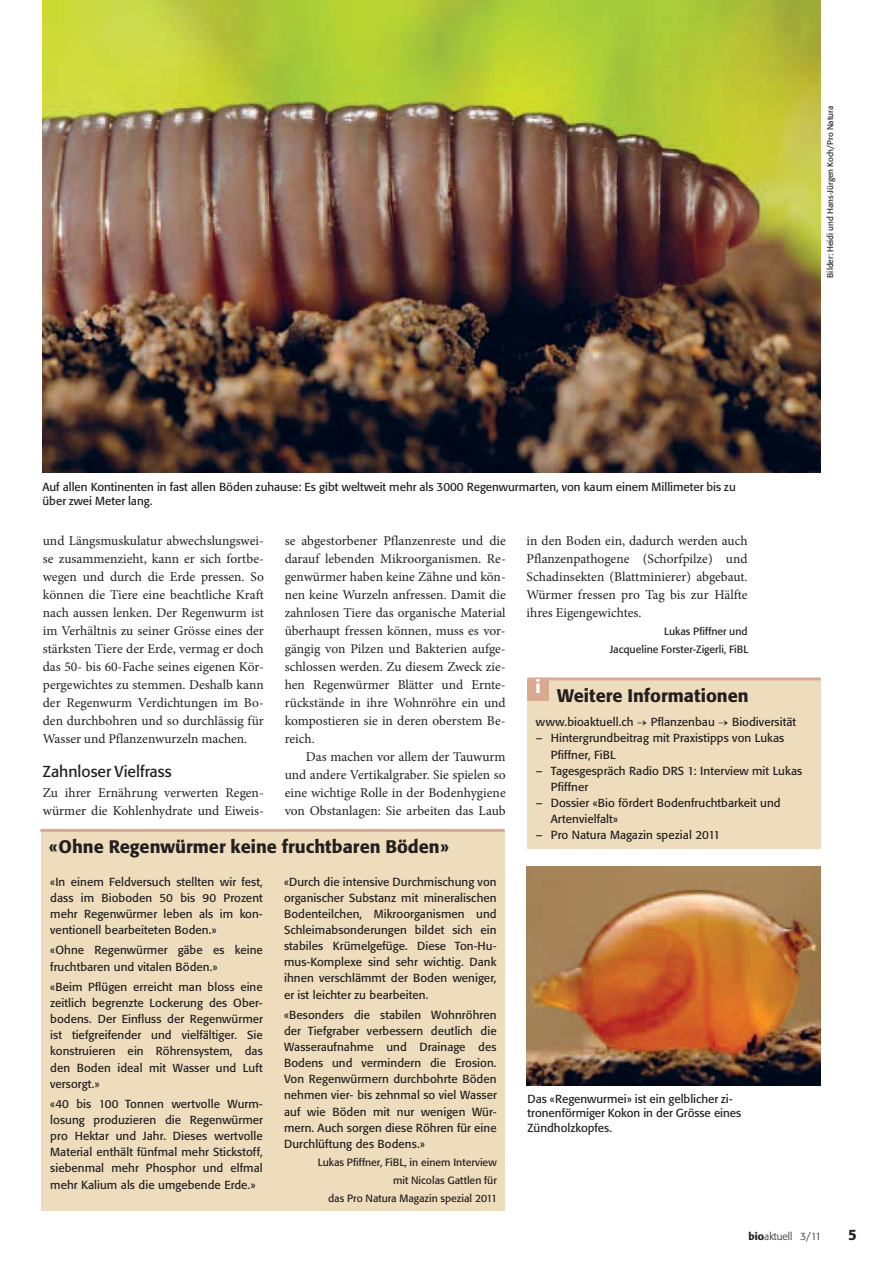
<style>
.page{position:relative;width:893px;height:1263px;background:#fff}
.page>*{position:absolute;margin:0;border:0;box-sizing:border-box;transform-origin:0 0}
.t1{font:500 18px "Formata BQ";color:#231f20}
.t2{font:500 18px "Formata BQ";color:#fff}
.t3{font:15.75px "Formata BQ";color:#231f20}
.t4{font:500 15px "Formata BQ";color:#231f20}
.t5{font:13.5px/18px "Minion Pro";color:#231f20;text-align:justify}
.t6{font:11.55px/16px "Formata BQ";letter-spacing:.005em;color:#231f20}
.t7{font:10.5px/18px "Formata BQ";color:#231f20;text-align:right}
.t8{font:300 10.5px "Formata BQ";color:#231f20}
.t9{font:8.25px "Formata BQ";color:#231f20}
.s1{font-family:"Minion Pro"}
.s2{font-weight:500}
</style>
<div class="page">
<img style="left:43px;top:0;width:777px;height:473px">
<img style="left:527px;top:866px;width:293px;height:220px">
<div style="left:42px;top:830px;width:463px;height:381px;background:#eeddbd"></div>
<div style="left:527px;top:679px;width:294px;height:170px;background:#eeddbd"></div>
<hr style="left:527px;top:677px;width:294px;height:3px;background:#d8aa93">
<hr style="left:40px;top:829px;width:465px;height:3px;background:#d8aa93">
<div style="left:527px;top:679px;width:22px;height:21px;background:#d8aa93"></div>
<p class="t9" style="left:826px;top:278px;width:173px;rotate:-90deg">Bilder: Heidi und Hans-Jürgen Koch/Pro Natura</p>
<p class="t6" style="left:43px;top:480px;width:695px;line-height:14.5px">Auf allen Kontinenten in fast allen Böden zuhause: Es gibt weltweit mehr als 3000 Regenwurmarten, von kaum einem Millimeter bis zu über zwei Meter lang.</p>
<p class="t5" style="left:43px;top:533px;width:223px">und Längsmuskulatur abwechslungswei&shy;se zusammenzieht, kann er sich fortbe&shy;wegen und durch die Erde pressen. So können die Tiere eine beachtliche Kraft nach aussen lenken. Der Regenwurm ist im Verhältnis zu seiner Grösse eines der stärksten Tiere der Erde, vermag er doch das 50- bis 60-Fache seines eigenen Kör&shy;pergewichtes zu stemmen. Deshalb kann der Regenwurm Verdichtungen im Bo&shy;den durchbohren und so durchlässig für Wasser und Pflanzenwurzeln machen.</p>
<h2 class="t3" style="left:43px;top:763px;width:130px">Zahnloser Vielfrass</h2>
<p class="t5" style="left:43px;top:785px;width:223px">Zu ihrer Ernährung verwerten Regen&shy;würmer die Kohlenhydrate und Eiweis-</p>
<p class="t5" style="left:285px;top:533px;width:223px">se abgestorbener Pflanzenreste und die darauf lebenden Mikroorganismen. Re&shy;genwürmer haben keine Zähne und kön&shy;nen keine Wurzeln anfressen. Damit die zahnlosen Tiere das organische Material überhaupt fressen können, muss es vor&shy;gängig von Pilzen und Bakterien aufge&shy;schlossen werden. Zu diesem Zweck zie&shy;hen Regenwürmer Blätter und Ernte&shy;rückstände in ihre Wohnröhre ein und kompostieren sie in deren oberstem Be&shy;reich.</p>
<p class="t5" style="left:285px;top:749px;width:223px;text-indent:21px">Das machen vor allem der Tauwurm und andere Vertikalgraber. Sie spielen so eine wichtige Rolle in der Bodenhygiene von Obstanlagen: Sie arbeiten das Laub</p>
<h1 class="t1" style="left:49px;top:838px;width:402px">«Ohne Regenwürmer keine fruchtbaren Böden»</h1>
<p class="t6" style="left:50px;top:874px;width:214px;text-align:justify">«In einem Feldversuch stellten wir fest, dass im Bioboden 50 bis 90 Prozent mehr Regenwürmer leben als im kon&shy;ventionell bearbeiteten Boden.»</p>
<p class="t6" style="left:50px;top:943px;width:214px">«Ohne Regenwürmer gäbe es keine fruchtbaren und vitalen Böden.»</p>
<p class="t6" style="left:50px;top:979px;width:214px;text-align:justify">«Beim Pflügen erreicht man bloss eine zeitlich begrenzte Lockerung des Ober&shy;bodens. Der Einfluss der Regenwürmer ist tiefgreifender und vielfältiger. Sie konstruieren ein Röhrensystem, das den Boden ideal mit Wasser und Luft versorgt.»</p>
<p class="t6" style="left:50px;top:1096px;width:214px;text-align:justify">«40 bis 100 Tonnen wertvolle Wurm&shy;losung produzieren die Regenwürmer pro Hektar und Jahr. Dieses wertvolle Material enthält fünfmal mehr Stickstoff, siebenmal mehr Phosphor und elfmal mehr Kalium als die umgebende Erde.»</p>
<p class="t6" style="left:284px;top:874px;width:214px;text-align:justify">«Durch die intensive Durchmischung von organischer Substanz mit mineralischen Bodenteilchen, Mikroorganismen und Schleimabsonderungen bildet sich ein stabiles Krümelgefüge. Diese Ton-Hu&shy;mus-Komplexe sind sehr wichtig. Dank ihnen verschlämmt der Boden weniger, er ist leichter zu bearbeiten.</p>
<p class="t6" style="left:284px;top:1007px;width:214px;text-align:justify">«Besonders die stabilen Wohnröhren der Tiefgraber verbessern deutlich die Wasseraufnahme und Drainage des Bodens und vermindern die Erosion.<br>Von Regenwürmern durchbohrte Böden nehmen vier- bis zehnmal so viel Wasser auf wie Böden mit nur wenigen Wür&shy;mern. Auch sorgen diese Röhren für eine Durchlüftung des Bodens.»</p>
<p class="t7" style="left:318px;top:1154px;width:181px">Lukas Pfiffner, FiBL, in einem Interview mit Nicolas Gattlen für<br>das Pro Natura Magazin spezial 2011</p>
<p class="t5" style="left:526px;top:533px;width:223px">in den Boden ein, dadurch werden auch Pflanzenpathogene (Schorfpilze) und Schadinsekten (Blattminierer) abgebaut.<br>Würmer fressen pro Tag bis zur Hälfte ihres Eigengewichtes.</p>
<p class="t7" style="left:610px;top:623px;width:140px">Lukas Pfiffner und<br>Jacqueline Forster-Zigerli, FiBL</p>
<h1 class="t2" style="left:535px;top:678px;width:7px">i</h1>
<h1 class="t1" style="left:557px;top:687px;width:193px">Weitere Informationen</h1>
<p class="t6" style="left:536px;top:715px;width:262px">www.bioaktuell.ch <span class="s1">→</span> Pflanzenbau <span class="s1">→</span> Biodiversität</p>
<p class="t6" style="left:551px;top:731px;width:235px;text-indent:-15px">– Hintergrundbeitrag mit Praxistipps von Lukas<br>Pfiffner, FiBL</p>
<p class="t6" style="left:551px;top:763px;width:253px;text-indent:-15px">– Tagesgespräch Radio DRS 1: Interview mit Lukas<br>Pfiffner</p>
<p class="t6" style="left:551px;top:795px;width:231px;text-indent:-15px">– Dossier «Bio fördert Bodenfruchtbarkeit und<br>Artenvielfalt»</p>
<p class="t6" style="left:536px;top:828px;width:186px">– Pro Natura Magazin spezial 2011</p>
<p class="t6" style="left:527px;top:1092px;width:215px;line-height:14.5px">Das «Regenwurmei» ist ein gelblicher zi&shy;tronenförmiger Kokon in der Grösse eines<br>Zündholzkopfes.</p>
<p class="t8" style="left:748px;top:1232px;width:74px"><span class="s2">bio</span>aktuell 3/11</p>
<p class="t4" style="left:848px;top:1228px;width:10px">5</p>
</div>
